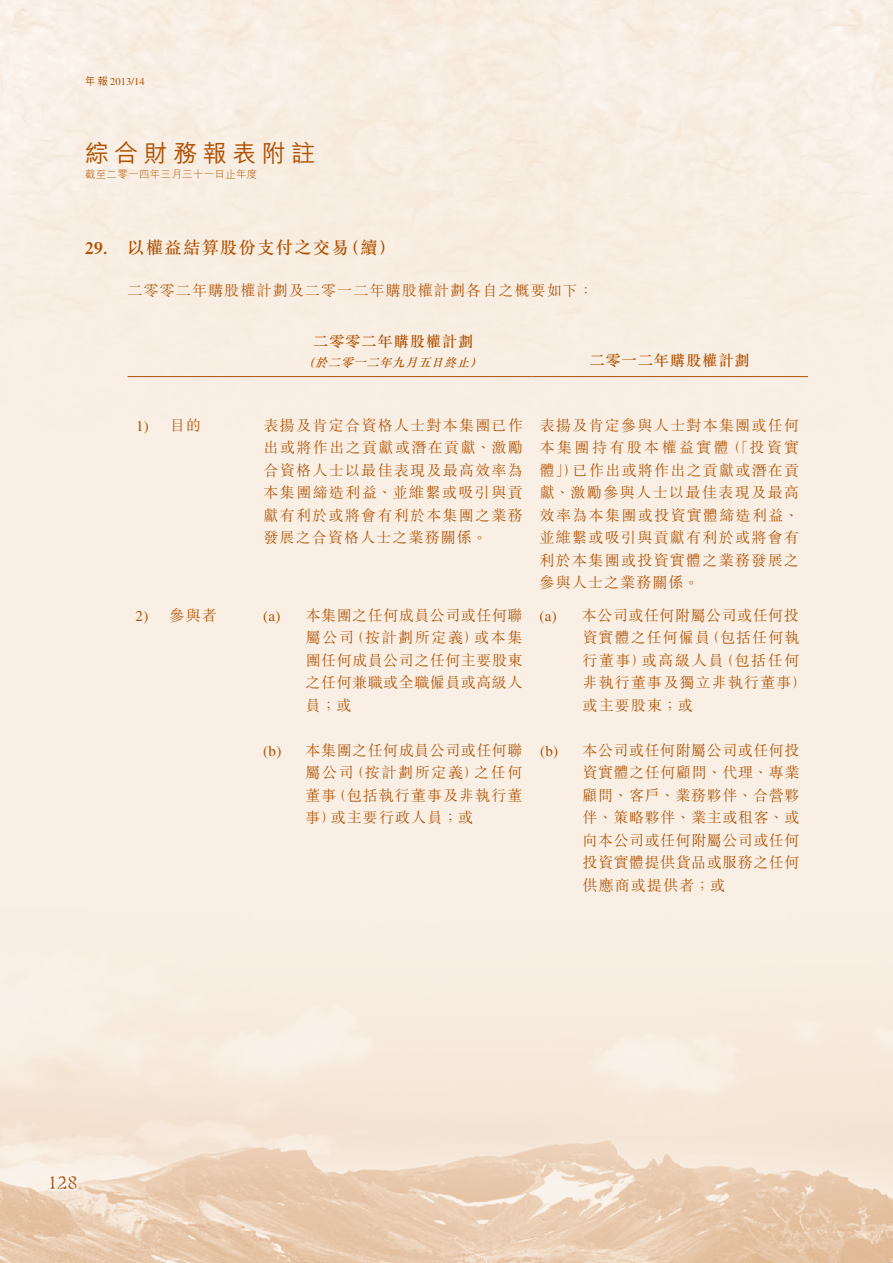
<style>
.page{position:relative;width:893px;height:1263px;background:#fff}
.page>*{position:absolute;margin:0;border:0;box-sizing:border-box;transform-origin:0 0}
.t1{font:500 24px "M Hei HK";letter-spacing:.23em;color:#b15000}
.t2{font:700 18px "C Gu Yin HK";color:#b15000}
.t3{font:500 17.25px "M Sung HK";letter-spacing:.075em;color:#b15000}
.t4{font:300 15px/22.5px "M Sung HK";letter-spacing:.075em;color:#b15000;text-align:justify}
.t5{font:500 15px "M Sung HK";letter-spacing:.075em;color:#b15000}
.t6{font:15px "Times LT Std";color:#b15000}
.t7{font:italic 500 12px "M Sung HK";color:#b15000}
.t8{font:300 10.5px "M Hei HK";letter-spacing:.03em;color:#b15000}
.t9{font:10.5px "Times LT Std";color:#b15000}
.s1{font-family:"M Hei HK";font-weight:500}
.s2{font-family:"Times LT Std";font-weight:600}
.s3{font-family:"M Sung HK";font-weight:300}
.s4{font-family:"Times LT Std";font-weight:400}
</style>
<div class="page">
<img style="left:0;top:431px;width:893px;height:832px">
<svg style="left:48px;top:1119px;width:31px;height:112px;background:#f2e0cf"></svg>
<hr style="left:128px;top:376px;width:127px;height:1px;background:#b15000">
<hr style="left:255px;top:376px;width:276px;height:1px;background:#b15000">
<hr style="left:531px;top:376px;width:277px;height:1px;background:#b15000">
<p class="t9" style="left:85px;top:76px;width:61px"><span class="s1">年報</span> 2013/14</p>
<h1 class="t1" style="left:85px;top:135px;width:232px">綜合財務報表附註</h1>
<p class="t8" style="left:85px;top:167px;width:174px">截至二零一四年三月三十一日止年度</p>
<p class="t3" style="left:85px;top:235px;width:312px"><span class="s2">29.</span> 以權益結算股份支付之交易（續）</p>
<p class="t4" style="left:128px;top:279px;width:467px">二零零二年購股權計劃及二零一二年購股權計劃各自之概要如下：</p>
<p class="t5" style="left:313px;top:331px;width:162px">二零零二年購股權計劃</p>
<p class="t7" style="left:303px;top:354px;width:184px">（於二零一二年九月五日終止）</p>
<p class="t5" style="left:590px;top:350px;width:162px">二零一二年購股權計劃</p>
<p class="t6" style="left:136px;top:417px;width:67px">1) <span class="s3">目的</span></p>
<p class="t4" style="left:263px;top:413px;width:261px">表揚及肯定合資格人士對本集團已作出或將作出之貢獻或潛在貢獻、激勵合資格人士以最佳表現及最高效率為本集團締造利益、並維繫或吸引與貢獻有利於或將會有利於本集團之業務發展之合資格人士之業務關係。</p>
<p class="t4" style="left:540px;top:413px;width:261px">表揚及肯定參與人士對本集團或任何本集團持有股本權益實體（「投資實體」）已作出或將作出之貢獻或潛在貢獻、激勵參與人士以最佳表現及最高效率為本集團或投資實體締造利益、並維繫或吸引與貢獻有利於或將會有利於本集團或投資實體之業務發展之參與人士之業務關係。</p>
<p class="t4" style="left:136px;top:603px;width:83px"><span class="s4">2)</span> 參與者</p>
<p class="t4" style="left:306px;top:603px;width:218px;text-indent:-42px"><span class="s4">(a)</span> 本集團之任何成員公司或任何聯屬公司（按計劃所定義）或本集團任何成員公司之任何主要股東之任何兼職或全職僱員或高級人員；或</p>
<p class="t4" style="left:306px;top:738px;width:218px;text-indent:-42px"><span class="s4">(b)</span> 本集團之任何成員公司或任何聯屬公司（按計劃所定義）之任何董事（包括執行董事及非執行董事）或主要行政人員；或</p>
<p class="t4" style="left:582px;top:603px;width:226px;text-align:left;text-indent:-43px"><span class="s4">(a)</span> 本公司或任何附屬公司或任何投資實體之任何僱員（包括任何執行董事）或高級人員（包括任何非執行董事及獨立非執行董事）或主要股東；或</p>
<p class="t4" style="left:583px;top:738px;width:218px;text-indent:-42px"><span class="s4">(b)</span> 本公司或任何附屬公司或任何投資實體之任何顧問、代理、專業顧問、客戶、業務夥伴、合營夥伴、策略夥伴、業主或租客、或向本公司或任何附屬公司或任何投資實體提供貨品或服務之任何供應商或提供者；或</p>
<p class="t2" style="left:47px;top:1170px;width:32px">128</p>
</div>
